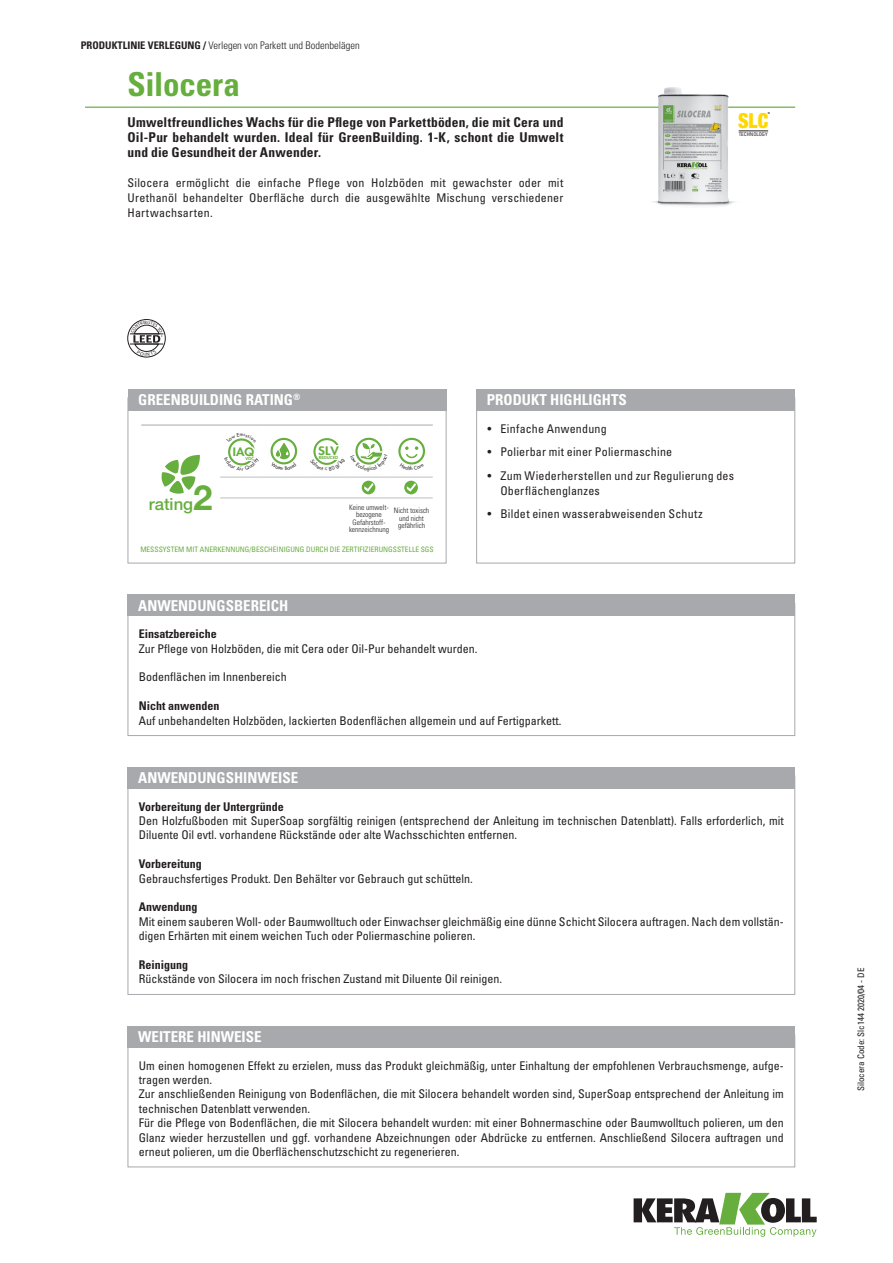
<style>
.page{position:relative;width:893px;height:1263px;background:#fff}
.page>*{position:absolute;margin:0;border:0;box-sizing:border-box;transform-origin:0 0}
.notag_nome_prod_-_2{font:700 condensed 33px "Univers LT Std";letter-spacing:-.005em;color:#66ae3d}
.t1{font:900 condensed 20.85px "Helvetica Neue LT Std";color:#ffd801;scale:.95 1}
.t2{font:500 16.65px "Helvetica Neue LT Std";color:#66ae3d}
.titolo_box{font:700 condensed 15px "Univers LT Std";color:#fff}
.descr_prod_1_-_2011o{font:700 condensed 13.5px/15px "Univers LT Std";letter-spacing:.015em;color:#231f20;text-align:justify}
.eco_testo_box{font:condensed 12px/14.4px "Univers LT Std";color:#231f20}
.descr_prod_2_-_2011{font:condensed 12px/15px "Univers LT Std";letter-spacing:.015em;color:#231f20;text-align:justify}
.eco_testo_box-2{font:condensed 12px "Univers LT Std";letter-spacing:.02em;color:#231f20}
.eco_testo_box-3{font:700 condensed 12px "Univers LT Std";color:#231f20}
.eco_bold_interno_box{font:700 condensed 12px "Univers LT Std";color:#231f20}
.t3{font:800 11.4px "Futura Std";color:#66ae3d;scale:1.15 1}
.t4{font:800 11.1px "Futura Std";color:#66ae3d;scale:1.11 1}
.titolo_sezioni{font:300 condensed 10.5px "Univers LT Std";color:#231f20}
.notag_eco_codice_sc{font:condensed 9px "Univers LT Std";color:#231f20}
.contenuto_rating{font:300 condensed 7.5px/7.5px "Univers LT Std";color:#231f20;text-align:center}
.attestato_sgs{font:condensed 7.5px "Univers LT Std";color:#66ae3d}
.t5{font:condensed 5.25px "Univers LT Std";color:#231f20}
.t6{font:800 3.9px "Futura Std";color:#66ae3d;scale:1.2 1}
.t7{font:800 3.9px "Futura Std";color:#66ae3d;scale:1.11 1}
.t8{font:500 condensed 2.85px "Helvetica Neue LT Std";color:#231f20}
.s1{font-weight:700}
.s2{font-weight:700;font-size:34.8px}
.s3{font-size:11.4px}
</style>
<div class="page">
<svg style="left:634px;top:1193px;width:183px;height:44px"></svg>
<hr style="left:85px;top:107px;width:710px;height:1px;background:#66ae3d">
<div style="left:476px;top:398px;width:319px;height:165px;border:1px solid #a8a9ad"></div>
<div style="left:128px;top:398px;width:318px;height:165px;border:1px solid #a8a9ad"></div>
<div style="left:128px;top:389px;width:318px;height:21px;background:#a8a9ad"></div>
<div style="left:476px;top:389px;width:319px;height:21px;background:#a8a9ad"></div>
<div style="left:128px;top:603px;width:667px;height:133px;border:1px solid #a8a9ad"></div>
<div style="left:128px;top:595px;width:667px;height:21px;background:#a8a9ad"></div>
<div style="left:128px;top:767px;width:667px;height:21px;background:#a8a9ad"></div>
<div style="left:128px;top:319px;width:37px;height:38px;border:1px solid #231f20;border-radius:50%"></div>
<hr style="left:130px;top:344px;width:33px;height:1px;background:#231f20">
<hr style="left:130px;top:334px;width:33px;height:1px;background:#231f20">
<img style="left:636px;top:87px;width:119px;height:119px">
<div style="left:128px;top:1034px;width:667px;height:133px;border:1px solid #a8a9ad"></div>
<div style="left:128px;top:1026px;width:667px;height:21px;background:#a8a9ad"></div>
<hr style="left:220px;top:477px;width:43px;height:1px;background:#bcbdc0">
<hr style="left:263px;top:477px;width:42px;height:1px;background:#bcbdc0">
<hr style="left:305px;top:477px;width:43px;height:1px;background:#bcbdc0">
<hr style="left:348px;top:477px;width:42px;height:1px;background:#bcbdc0">
<hr style="left:390px;top:477px;width:43px;height:1px;background:#bcbdc0">
<hr style="left:220px;top:498px;width:43px;height:1px;background:#bcbdc0">
<hr style="left:263px;top:498px;width:42px;height:1px;background:#bcbdc0">
<hr style="left:305px;top:498px;width:43px;height:1px;background:#bcbdc0">
<hr style="left:348px;top:498px;width:42px;height:1px;background:#bcbdc0">
<hr style="left:390px;top:498px;width:43px;height:1px;background:#bcbdc0">
<hr style="left:141px;top:425px;width:79px;height:1px;background:#a8a9ad">
<hr style="left:220px;top:425px;width:43px;height:1px;background:#a8a9ad">
<hr style="left:263px;top:425px;width:42px;height:1px;background:#a8a9ad">
<hr style="left:305px;top:425px;width:43px;height:1px;background:#a8a9ad">
<hr style="left:348px;top:425px;width:42px;height:1px;background:#a8a9ad">
<hr style="left:390px;top:425px;width:43px;height:1px;background:#a8a9ad">
<svg style="left:161px;top:455px;width:39px;height:39px"></svg>
<div style="left:271px;top:438px;width:26px;height:26px;border:2px solid #66ae3d;border-radius:50%"></div>
<div style="left:313px;top:438px;width:27px;height:27px;border:2px solid #66ae3d;border-radius:50%"></div>
<div style="left:327px;top:445px;width:14px;height:15px;background:#fff"></div>
<div style="left:355px;top:438px;width:27px;height:27px;border:2px solid #66ae3d;border-radius:50%"></div>
<div style="left:398px;top:438px;width:27px;height:26px;border:2px solid #66ae3d;border-radius:50%"></div>
<svg style="left:362px;top:481px;width:13px;height:13px"></svg>
<svg style="left:364px;top:483px;width:9px;height:9px"></svg>
<svg style="left:404px;top:481px;width:14px;height:13px"></svg>
<svg style="left:407px;top:483px;width:9px;height:9px"></svg>
<svg style="left:739px;top:131px;width:29px;height:1px"></svg>
<svg style="left:131px;top:321px;width:32px;height:35px"></svg>
<svg style="left:228px;top:438px;width:27px;height:28px"></svg>
<svg style="left:271px;top:441px;width:26px;height:24px"></svg>
<svg style="left:316px;top:459px;width:21px;height:6px"></svg>
<svg style="left:355px;top:443px;width:28px;height:22px"></svg>
<svg style="left:400px;top:446px;width:24px;height:19px"></svg>
<p class="titolo_sezioni" style="left:81px;top:39px;width:280px"><span class="s1">PRODUKTLINIE VERLEGUNG /</span> Verlegen von Parkett und Bodenbelägen</p>
<p class="notag_nome_prod_-_2" style="left:128px;top:64px;width:114px">Silocera</p>
<p class="descr_prod_1_-_2011o" style="left:128px;top:114px;width:437px">Umweltfreundliches Wachs für die Pflege von Parkettböden, die mit Cera und Oil-Pur behandelt wurden. Ideal für GreenBuilding. 1-K, schont die Umwelt und die Gesundheit der Anwender.</p>
<p class="descr_prod_2_-_2011" style="left:128px;top:175px;width:437px">Silocera ermöglicht die einfache Pflege von Holzböden mit gewachster oder mit Urethanöl behandelter Oberfläche durch die ausgewählte Mischung verschiedener Hartwachsarten.</p>
<p class="titolo_box" style="left:138px;top:391px;width:164px">GREENBUILDING RATING<sup>®</sup></p>
<p class="titolo_box" style="left:487px;top:391px;width:142px">PRODUKT HIGHLIGHTS</p>
<p class="t1" style="left:738px;top:108px;width:33px">SLC</p>
<p class="t8" style="left:768px;top:112px;width:4px">®</p>
<p class="t5" style="left:739px;top:131px;width:31px">TECHNOLOGY</p>
<p class="t2" style="left:149px;top:494px;width:65px">rating<span class="s2">2</span></p>
<p class="t4" style="left:233px;top:445px;width:21px"><span class="s3">I</span>AQ</p>
<p class="t7" style="left:245px;top:456px;width:9px">VOC</p>
<p class="t3" style="left:318px;top:444px;width:19px">SLV</p>
<p class="t6" style="left:319px;top:455px;width:18px">REDUCED</p>
<p class="contenuto_rating" style="left:349px;top:503px;width:41px">Keine umwelt&shy;bezogene<br>Gefahrstoff&shy;kennzeichnung</p>
<p class="contenuto_rating" style="left:394px;top:507px;width:37px">Nicht toxisch und nicht gefährlich</p>
<p class="attestato_sgs" style="left:140px;top:545px;width:295px">MESSSYSTEM MIT ANERKENNUNG/BESCHEINIGUNG DURCH DIE ZERTIFIZIERUNGSSTELLE SGS</p>
<p class="titolo_box" style="left:138px;top:596px;width:152px">ANWENDUNGSBEREICH</p>
<p class="eco_testo_box-2" style="left:488px;top:421px;width:121px">• Einfache Anwendung</p>
<p class="eco_testo_box" style="left:488px;top:444px;width:186px">• Polierbar mit einer Poliermaschine</p>
<p class="eco_testo_box" style="left:500px;top:468px;width:235px;line-height:15px;text-indent:-13px">• Zum Wiederherstellen und zur Regulierung des<br>Oberflächenglanzes</p>
<p class="eco_testo_box-2" style="left:488px;top:506px;width:217px">• Bildet einen wasserabweisenden Schutz</p>
<p class="eco_bold_interno_box" style="left:139px;top:626px;width:80px">Einsatzbereiche</p>
<p class="eco_testo_box" style="left:139px;top:641px;width:340px">Zur Pflege von Holzböden, die mit Cera oder Oil-Pur behandelt wurden.</p>
<p class="eco_testo_box" style="left:139px;top:670px;width:149px">Bodenflächen im Innenbereich</p>
<p class="eco_bold_interno_box" style="left:139px;top:698px;width:82px">Nicht anwenden</p>
<p class="eco_testo_box" style="left:139px;top:713px;width:424px">Auf unbehandelten Holzböden, lackierten Bodenflächen allgemein und auf Fertigparkett.</p>
<p class="titolo_box" style="left:138px;top:769px;width:162px">ANWENDUNGSHINWEISE</p>
<p class="eco_testo_box-3" style="left:139px;top:799px;width:146px">Vorbereitung der Untergründe</p>
<p class="eco_testo_box" style="left:139px;top:813px;width:646px">Den Holzfußboden mit SuperSoap sorgfältig reinigen (entsprechend der Anleitung im technischen Datenblatt). Falls erforderlich, mit<br>Diluente Oil evtl. vorhandene Rückstände oder alte Wachsschichten entfernen.</p>
<p class="eco_testo_box-3" style="left:139px;top:856px;width:64px">Vorbereitung</p>
<p class="eco_testo_box" style="left:139px;top:871px;width:335px">Gebrauchsfertiges Produkt. Den Behälter vor Gebrauch gut schütteln.</p>
<p class="eco_testo_box-3" style="left:139px;top:900px;width:60px">Anwendung</p>
<p class="eco_testo_box" style="left:139px;top:914px;width:646px">Mit einem sauberen Woll- oder Baumwolltuch oder Einwachser gleichmäßig eine dünne Schicht Silocera auftragen. Nach dem vollstän&shy;digen Erhärten mit einem weichen Tuch oder Poliermaschine polieren.</p>
<p class="eco_bold_interno_box" style="left:139px;top:957px;width:51px">Reinigung</p>
<p class="eco_testo_box" style="left:139px;top:972px;width:365px">Rückstände von Silocera im noch frischen Zustand mit Diluente Oil reinigen.</p>
<p class="titolo_box" style="left:138px;top:1027px;width:125px">WEITERE HINWEISE</p>
<p class="eco_testo_box" style="left:139px;top:1058px;width:646px">Um einen homogenen Effekt zu erzielen, muss das Produkt gleichmäßig, unter Einhaltung der empfohlenen Verbrauchsmenge, aufge&shy;tragen werden.</p>
<p class="eco_testo_box" style="left:139px;top:1087px;width:646px">Zur anschließenden Reinigung von Bodenflächen, die mit Silocera behandelt worden sind, SuperSoap entsprechend der Anleitung im technischen Datenblatt verwenden.</p>
<p class="eco_testo_box" style="left:139px;top:1115px;width:646px;text-align:justify">Für die Pflege von Bodenflächen, die mit Silocera behandelt wurden: mit einer Bohnermaschine oder Baumwolltuch polieren, um den Glanz wieder herzustellen und ggf. vorhandene Abzeichnungen oder Abdrücke zu entfernen. Anschließend Silocera auftragen und erneut polieren, um die Oberflächenschutzschicht zu regenerieren.</p>
<p class="notag_eco_codice_sc" style="left:855px;top:1091px;width:125px;rotate:-90deg">Silocera Code: Slc144 2020/04 - DE</p>
</div>
